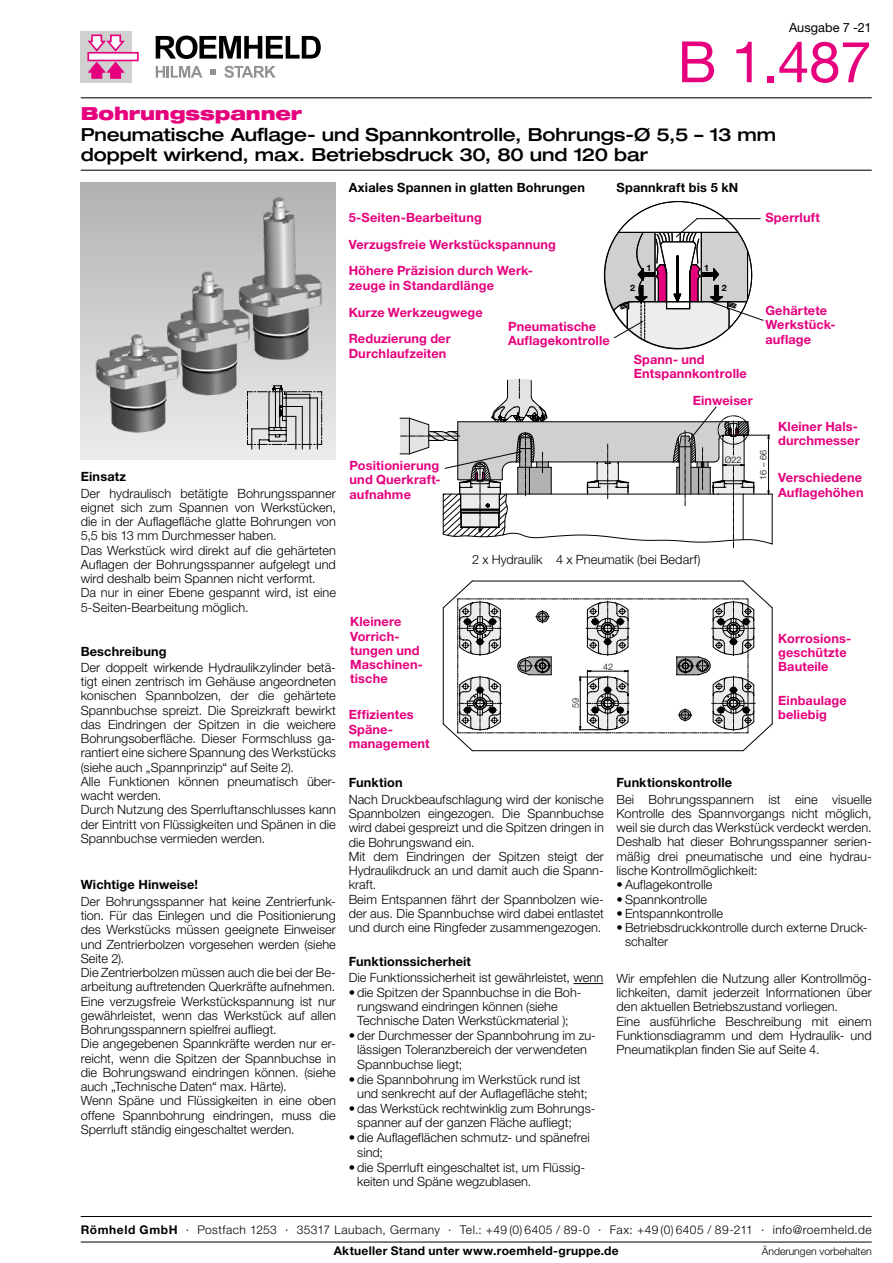
<style>
.page{position:relative;width:893px;height:1263px;background:#fff}
.page>*{position:absolute;margin:0;border:0;box-sizing:border-box;transform-origin:0 0}
.t1{font:57px "Helvetica Neue LT Pro";color:#e6007d}
.t2{font:500 expanded 18px/20.2px "Helvetica Neue LT Pro";letter-spacing:-.005em;color:#000}
.t3{font:900 expanded 18px "Helvetica Neue LT Pro";letter-spacing:-.01em;color:#e6007d}
.t4{font:300 12.75px/14.2px "Helvetica Neue LT Pro";letter-spacing:.005em;color:#000}
.t5{font:700 12.75px/14.2px "Helvetica Neue LT Pro";letter-spacing:.01em;color:#e6007d}
.t6{font:700 12.75px "Helvetica Neue LT Pro";letter-spacing:.01em;color:#000}
.t7{font:12.75px "Helvetica Neue LT Pro";letter-spacing:.005em;color:#000}
.t8{font:300 12px "Helvetica Neue LT Pro";letter-spacing:.035em;color:#000}
.t9{font:700 12px "Helvetica Neue LT Pro";letter-spacing:.025em;color:#000}
.t10{font:300 10.5px "Helvetica Neue LT Pro";letter-spacing:-.005em;color:#000}
.t11{font:300 9px "Helvetica Neue LT Pro";color:#000}
.t12{font:700 8.85px "Helvetica Neue LT Pro";color:#000}
.s1{font-weight:700}
</style>
<div class="page">
<div style="left:81px;top:31px;width:51px;height:51px;background:#d0d0d0"></div>
<svg style="left:87px;top:52px;width:52px;height:9px"></svg>
<svg style="left:87px;top:34px;width:40px;height:19px"></svg>
<svg style="left:87px;top:60px;width:40px;height:19px"></svg>
<svg style="left:156px;top:36px;width:165px;height:23px"></svg>
<svg style="left:156px;top:66px;width:46px;height:12px"></svg>
<svg style="left:224px;top:66px;width:52px;height:12px"></svg>
<svg style="left:210px;top:69px;width:6px;height:6px"></svg>
<hr style="left:81px;top:170px;width:791px;height:1px;background:#000">
<hr style="left:81px;top:97px;width:791px;height:1px;background:#000">
<div style="left:81px;top:183px;width:255px;height:276px;background:linear-gradient(to right,#eaeaea,#ebebeb)"></div>
<img style="left:83px;top:184px;width:253px;height:260px">
<hr style="left:81px;top:1242px;width:791px;height:1px;background:#000">
<hr style="left:81px;top:1216px;width:791px;height:1px;background:#000">
<hr style="left:573px;top:983px;width:30px;height:1px;background:#000">
<svg style="left:604px;top:218px;width:160px;height:131px"></svg>
<svg style="left:247px;top:385px;width:75px;height:65px"></svg>
<svg style="left:442px;top:580px;width:331px;height:172px"></svg>
<svg style="left:400px;top:379px;width:373px;height:169px"></svg>
<p class="t7" style="left:789px;top:19px;width:84px">Ausgabe 7 -21</p>
<h1 class="t1" style="left:678px;top:27px;width:196px">B 1.487</h1>
<h2 class="t3" style="left:81px;top:102px;width:223px">Bohrungsspanner</h2>
<h2 class="t2" style="left:81px;top:123px;width:697px">Pneumatische Auflage- und Spannkontrolle, Bohrungs-Ø 5,5 – 13 mm doppelt wirkend, max. Betriebsdruck 30, 80 und 120 bar</h2>
<p class="t6" style="left:81px;top:469px;width:47px">Einsatz</p>
<p class="t4" style="left:81px;top:486px;width:257px">Der hydraulisch betätigte Bohrungsspanner eignet sich zum Spannen von Werkstücken, die in der Auflagefläche glatte Bohrungen von 5,5 bis 13 mm Durchmesser haben.<br>Das Werkstück wird direkt auf die gehärteten Auflagen der Bohrungsspanner aufgelegt und wird deshalb beim Spannen nicht verformt.<br>Da nur in einer Ebene gespannt wird, ist eine 5-Seiten-Bearbeitung möglich.</p>
<p class="t6" style="left:81px;top:643px;width:87px">Beschreibung</p>
<p class="t4" style="left:81px;top:660px;width:257px">Der doppelt wirkende Hydraulikzylinder betä&shy;tigt einen zentrisch im Gehäuse angeordneten konischen Spannbolzen, der die gehärtete Spannbuchse spreizt. Die Spreizkraft bewirkt das Eindringen der Spitzen in die weichere Bohrungsoberfläche. Dieser Formschluss ga&shy;rantiert eine sichere Spannung des Werkstücks (siehe auch „Spannprinzip“ auf Seite 2).<br>Alle Funktionen können pneumatisch über&shy;wacht werden.<br>Durch Nutzung des Sperrluftanschlusses kann der Eintritt von Flüssigkeiten und Spänen in die Spannbuchse vermieden werden.</p>
<p class="t6" style="left:81px;top:877px;width:119px">Wichtige Hinweise!</p>
<p class="t4" style="left:81px;top:894px;width:257px">Der Bohrungsspanner hat keine Zentrierfunk&shy;tion. Für das Einlegen und die Positionierung des Werkstücks müssen geeignete Einweiser und Zentrierbolzen vorgesehen werden (siehe Seite 2).<br>Die Zentrierbolzen müssen auch die bei der Be&shy;arbeitung auftretenden Querkräfte aufnehmen.<br>Eine verzugsfreie Werkstückspannung ist nur gewährleistet, wenn das Werkstück auf allen Bohrungsspannern spielfrei aufliegt.<br>Die angegebenen Spannkräfte werden nur er&shy;reicht, wenn die Spitzen der Spannbuchse in die Bohrungswand eindringen können. (siehe auch „Technische Daten“ max. Härte).<br>Wenn Späne und Flüssigkeiten in eine oben offene Spannbohrung eindringen, muss die Sperrluft ständig eingeschaltet werden.</p>
<p class="t6" style="left:349px;top:180px;width:238px">Axiales Spannen in glatten Bohrungen</p>
<p class="t5" style="left:349px;top:210px;width:135px">5-Seiten-Bearbeitung</p>
<p class="t5" style="left:349px;top:237px;width:209px">Verzugsfreie Werkstückspannung</p>
<p class="t5" style="left:349px;top:263px;width:186px">Höhere Präzision durch Werk&shy;zeuge in Standardlänge</p>
<p class="t5" style="left:349px;top:305px;width:136px">Kurze Werkzeugwege</p>
<p class="t6" style="left:617px;top:180px;width:123px">Spannkraft bis 5 kN</p>
<p class="t12" style="left:647px;top:262px;width:6px">1</p>
<p class="t12" style="left:704px;top:262px;width:6px">1</p>
<p class="t12" style="left:630px;top:282px;width:6px">2</p>
<p class="t12" style="left:722px;top:282px;width:6px">2</p>
<p class="t5" style="left:349px;top:331px;width:104px">Reduzierung der<br>Durchlaufzeiten</p>
<p class="t5" style="left:508px;top:319px;width:103px">Pneumatische<br>Auflagekontrolle</p>
<p class="t5" style="left:634px;top:352px;width:115px">Spann- und<br>Entspannkontrolle</p>
<p class="t5" style="left:693px;top:393px;width:62px">Einweiser</p>
<p class="t5" style="left:765px;top:210px;width:56px">Sperrluft</p>
<p class="t5" style="left:765px;top:303px;width:72px">Gehärtete<br>Werkstück&shy;auflage</p>
<p class="t5" style="left:778px;top:419px;width:83px">Kleiner Hals&shy;durchmesser</p>
<p class="t5" style="left:350px;top:458px;width:91px;text-align:justify">Positionierung und Querkraft&shy;aufnahme</p>
<p class="t5" style="left:350px;top:614px;width:73px">Kleinere<br>Vorrich&shy;tungen und<br>Maschinen&shy;tische</p>
<p class="t5" style="left:349px;top:707px;width:83px">Effizientes<br>Späne&shy;management</p>
<p class="t4" style="left:472px;top:552px;width:230px">2 x Hydraulik 4 x Pneumatik (bei Bedarf)</p>
<p class="t11" style="left:725px;top:454px;width:18px">Ø22</p>
<p class="t11" style="left:758px;top:480px;width:31px;rotate:-90deg">16 – 66</p>
<p class="t5" style="left:778px;top:470px;width:87px">Verschiedene<br>Auflagehöhen</p>
<p class="t11" style="left:570px;top:708px;width:12px;rotate:-90deg">59</p>
<p class="t11" style="left:603px;top:661px;width:12px">42</p>
<p class="t5" style="left:778px;top:631px;width:73px">Korrosions&shy;geschützte<br>Bauteile</p>
<p class="t5" style="left:778px;top:693px;width:70px">Einbaulage beliebig</p>
<p class="t6" style="left:349px;top:775px;width:56px">Funktion</p>
<p class="t4" style="left:349px;top:792px;width:257px">Nach Druckbeaufschlagung wird der konische Spannbolzen eingezogen. Die Spannbuchse wird dabei gespreizt und die Spitzen dringen in die Bohrungswand ein.<br>Mit dem Eindringen der Spitzen steigt der Hydraulikdruck an und damit auch die Spann&shy;kraft.<br>Beim Entspannen fährt der Spannbolzen wie&shy;der aus. Die Spannbuchse wird dabei entlastet und durch eine Ringfeder zusammengezogen.</p>
<p class="t6" style="left:349px;top:953px;width:124px">Funktionssicherheit</p>
<p class="t4" style="left:349px;top:970px;width:256px">Die Funktionssicherheit ist gewährleistet, wenn</p>
<p class="t4" style="left:357px;top:984px;width:226px;text-indent:-9px">• die Spitzen der Spannbuchse in die Boh&shy;rungswand eindringen können (siehe<br>Technische Daten Werkstückmaterial );</p>
<p class="t4" style="left:357px;top:1028px;width:239px;text-indent:-9px">• der Durchmesser der Spannbohrung im zu&shy;lässigen Toleranzbereich der verwendeten<br>Spannbuchse liegt;</p>
<p class="t4" style="left:357px;top:1072px;width:232px;text-indent:-9px">• die Spannbohrung im Werkstück rund ist und senkrecht auf der Auflagefläche steht;</p>
<p class="t4" style="left:357px;top:1101px;width:238px;text-indent:-9px">• das Werkstück rechtwinklig zum Bohrungs&shy;spanner auf der ganzen Fläche aufliegt;</p>
<p class="t4" style="left:357px;top:1130px;width:234px;text-indent:-9px">• die Auflageflächen schmutz- und spänefrei sind;</p>
<p class="t4" style="left:357px;top:1160px;width:228px;text-indent:-9px">• die Sperrluft eingeschaltet ist, um Flüssig&shy;keiten und Späne wegzublasen.</p>
<p class="t6" style="left:617px;top:775px;width:117px">Funktionskontrolle</p>
<p class="t4" style="left:617px;top:792px;width:257px;text-align:justify">Bei Bohrungsspannern ist eine visuelle Kontrolle des Spannvorgangs nicht möglich, weil sie durch das Werkstück verdeckt werden.<br>Deshalb hat dieser Bohrungsspanner serien&shy;mäßig drei pneumatische und eine hydrau&shy;lische Kontrollmöglichkeit:</p>
<p class="t4" style="left:617px;top:877px;width:97px">• Auflagekontrolle</p>
<p class="t4" style="left:617px;top:891px;width:92px">• Spannkontrolle</p>
<p class="t4" style="left:617px;top:906px;width:108px">• Entspannkontrolle</p>
<p class="t4" style="left:625px;top:920px;width:244px;text-indent:-9px">• Betriebsdruckkontrolle durch externe Druck&shy;schalter</p>
<p class="t4" style="left:617px;top:971px;width:257px">Wir empfehlen die Nutzung aller Kontrollmög&shy;lichkeiten, damit jederzeit Informationen über den aktuellen Betriebszustand vorliegen.<br>Eine ausführliche Beschreibung mit einem Funktionsdiagramm und dem Hydraulik- und Pneumatikplan finden Sie auf Seite 4.</p>
<p class="t8" style="left:81px;top:1222px;width:792px"><span class="s1">Römheld GmbH</span> · Postfach 1253 · 35317 Laubach, Germany · Tel.: +49 (0) 6405 / 89-0 · Fax: +49 (0) 6405 / 89-211 · info@roemheld.de</p>
<p class="t9" style="left:334px;top:1243px;width:286px">Aktueller Stand unter www.roemheld-gruppe.de</p>
<p class="t10" style="left:762px;top:1244px;width:111px">Änderungen vorbehalten</p>
</div>
